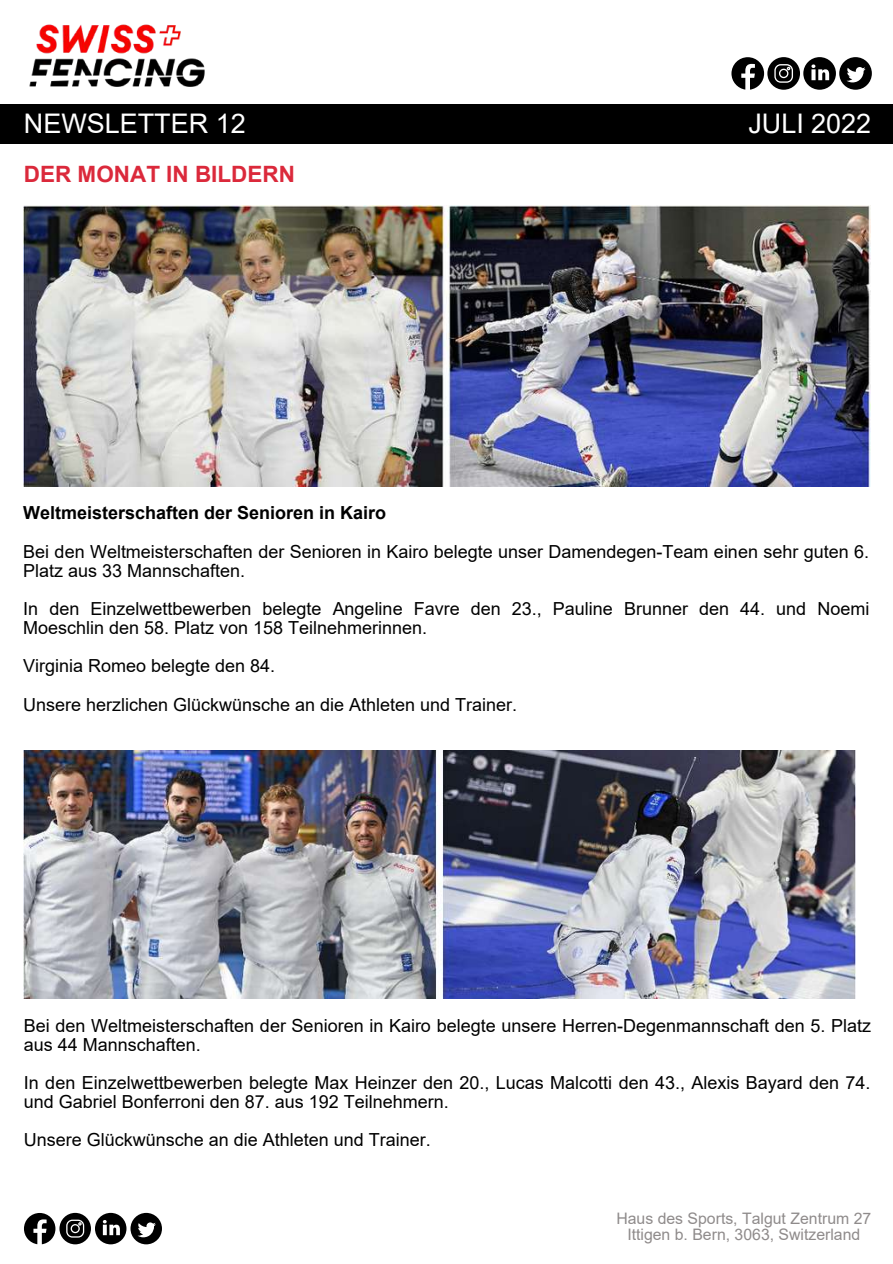
<style>
.page{position:relative;width:893px;height:1264px;background:#fff}
.page>*{position:absolute;margin:0;border:0;box-sizing:border-box;transform-origin:0 0}
.t1{font:27px "Arial";color:#fff}
.t2{font:700 22.5px "Arial";color:#db293b}
.t3{font:18px/19px "Arial";color:#000}
.t4{font:700 18px "Arial";color:#000}
.t5{font:15.75px/16.8px "Arial";color:#8f8b8b;text-align:center}
</style>
<div class="page">
<img style="left:29px;top:24px;width:176px;height:63px">
<svg style="left:731px;top:57px;width:104px;height:33px"></svg>
<div style="left:839px;top:57px;width:32px;height:33px;background:#000;border-radius:50%"></div>
<svg style="left:846px;top:67px;width:19px;height:15px"></svg>
<div style="left:0;top:104px;width:892px;height:39px;background:#000"></div>
<svg style="left:24px;top:1212px;width:102px;height:32px"></svg>
<div style="left:130px;top:1212px;width:32px;height:32px;background:#000;border-radius:50%"></div>
<svg style="left:137px;top:1222px;width:19px;height:15px"></svg>
<img style="left:24px;top:205px;width:846px;height:281px">
<img style="left:23px;top:751px;width:832px;height:247px">
<h1 class="t1" style="left:24px;top:109px;width:223px">NEWSLETTER 12</h1>
<h1 class="t1" style="left:748px;top:109px;width:124px">JULI 2022</h1>
<p class="t2" style="left:24px;top:161px;width:272px">DER MONAT IN BILDERN</p>
<p class="t4" style="left:23px;top:503px;width:364px">Weltmeisterschaften der Senioren in Kairo</p>
<p class="t3" style="left:23px;top:542px;width:847px">Bei den Weltmeisterschaften der Senioren in Kairo belegte unser Damendegen-Team einen sehr guten 6.<br>Platz aus 33 Mannschaften.</p>
<p class="t3" style="left:23px;top:599px;width:847px">In den Einzelwettbewerben belegte Angeline Favre den 23., Pauline Brunner den 44. und Noemi<br>Moeschlin den 58. Platz von 158 Teilnehmerinnen.</p>
<p class="t3" style="left:23px;top:647px;width:495px;line-height:38.2px">Virginia Romeo belegte den 84.<br>Unsere herzlichen Glückwünsche an die Athleten und Trainer.</p>
<p class="t3" style="left:24px;top:1015px;width:848px">Bei den Weltmeisterschaften der Senioren in Kairo belegte unsere Herren-Degenmannschaft den 5. Platz aus 44 Mannschaften.</p>
<p class="t3" style="left:24px;top:1073px;width:848px">In den Einzelwettbewerben belegte Max Heinzer den 20., Lucas Malcotti den 43., Alexis Bayard den 74. und Gabriel Bonferroni den 87. aus 192 Teilnehmern.</p>
<p class="t3" style="left:24px;top:1130px;width:408px">Unsere Glückwünsche an die Athleten und Trainer.</p>
<p class="t5" style="left:616px;top:1209px;width:256px">Haus des Sports, Talgut Zentrum 27<br>Ittigen b. Bern, 3063, Switzerland</p>
</div>
